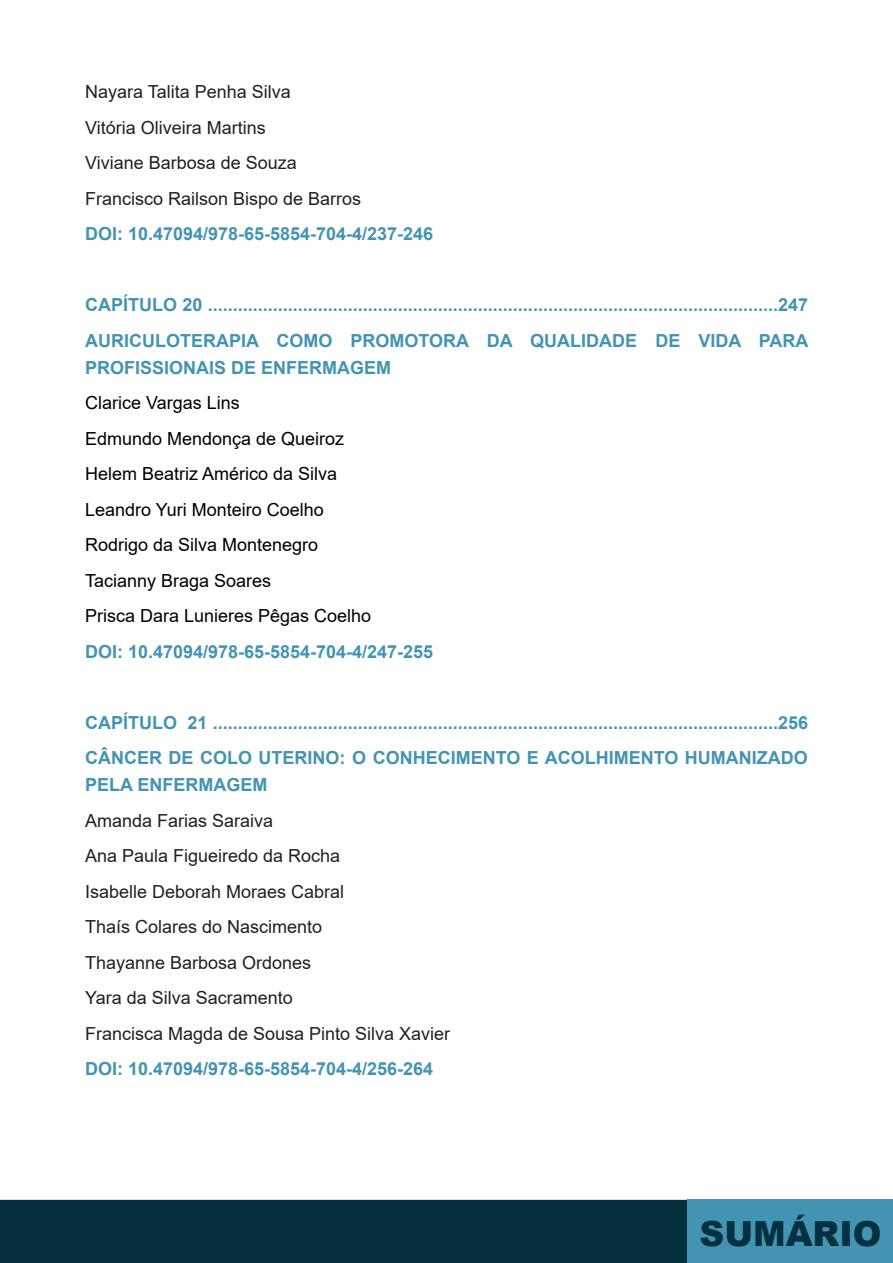
<style>
.page{position:relative;width:893px;height:1263px;background:#fff}
.page>*{position:absolute;margin:0;border:0;box-sizing:border-box;transform-origin:0 0}
.t1{font:900 34.5px "Arial";color:#05303f}
.t2{font:700 18px/27px "Arial";color:#4394b2}
.t3{font:18px "Arial";color:#231f20}
.t4{font:18px "Arial";color:#000}
</style>
<div class="page">
<div style="left:0;top:1200px;width:812px;height:63px;background:#05303f"></div>
<div style="left:687px;top:1199px;width:206px;height:64px;background:#4394b2"></div>
<p class="t3" style="left:85px;top:79px;width:207px">Nayara Talita Penha Silva</p>
<p class="t3" style="left:85px;top:115px;width:182px">Vitória Oliveira Martins</p>
<p class="t3" style="left:85px;top:150px;width:213px">Viviane Barbosa de Souza</p>
<p class="t3" style="left:85px;top:186px;width:278px">Francisco Railson Bispo de Barros</p>
<p class="t2" style="left:85px;top:221px;width:350px">DOI: 10.47094/978-65-5854-704-4/237-246</p>
<p class="t2" style="left:85px;top:292px;width:725px">CAPÍTULO 20 ..................................................................................................................247</p>
<p class="t2" style="left:85px;top:327px;width:725px">AURICULOTERAPIA COMO PROMOTORA DA QUALIDADE DE VIDA PARA<br>PROFISSIONAIS DE ENFERMAGEM</p>
<p class="t4" style="left:85px;top:390px;width:156px">Clarice Vargas Lins</p>
<p class="t4" style="left:85px;top:426px;width:261px">Edmundo Mendonça de Queiroz</p>
<p class="t4" style="left:85px;top:461px;width:254px">Helem Beatriz Américo da Silva</p>
<p class="t4" style="left:85px;top:497px;width:240px">Leandro Yuri Monteiro Coelho</p>
<p class="t4" style="left:85px;top:532px;width:235px">Rodrigo da Silva Montenegro</p>
<p class="t4" style="left:85px;top:568px;width:188px">Tacianny Braga Soares</p>
<p class="t4" style="left:85px;top:603px;width:288px">Prisca Dara Lunieres Pêgas Coelho</p>
<p class="t2" style="left:85px;top:638px;width:350px">DOI: 10.47094/978-65-5854-704-4/247-255</p>
<p class="t2" style="left:85px;top:709px;width:725px">CAPÍTULO 21 .................................................................................................................256</p>
<p class="t2" style="left:85px;top:745px;width:724px">CÂNCER DE COLO UTERINO: O CONHECIMENTO E ACOLHIMENTO HUMANIZADO<br>PELA ENFERMAGEM</p>
<p class="t3" style="left:85px;top:808px;width:190px">Amanda Farias Saraiva</p>
<p class="t3" style="left:85px;top:844px;width:257px">Ana Paula Figueiredo da Rocha</p>
<p class="t3" style="left:85px;top:879px;width:261px">Isabelle Deborah Moraes Cabral</p>
<p class="t3" style="left:85px;top:915px;width:239px">Thaís Colares do Nascimento</p>
<p class="t3" style="left:85px;top:950px;width:228px">Thayanne Barbosa Ordones</p>
<p class="t3" style="left:85px;top:986px;width:209px">Yara da Silva Sacramento</p>
<p class="t3" style="left:85px;top:1021px;width:367px">Francisca Magda de Sousa Pinto Silva Xavier</p>
<p class="t2" style="left:85px;top:1056px;width:350px">DOI: 10.47094/978-65-5854-704-4/256-264</p>
<h1 class="t1" style="left:700px;top:1209px;width:184px">SUMÁRIO</h1>
</div>
